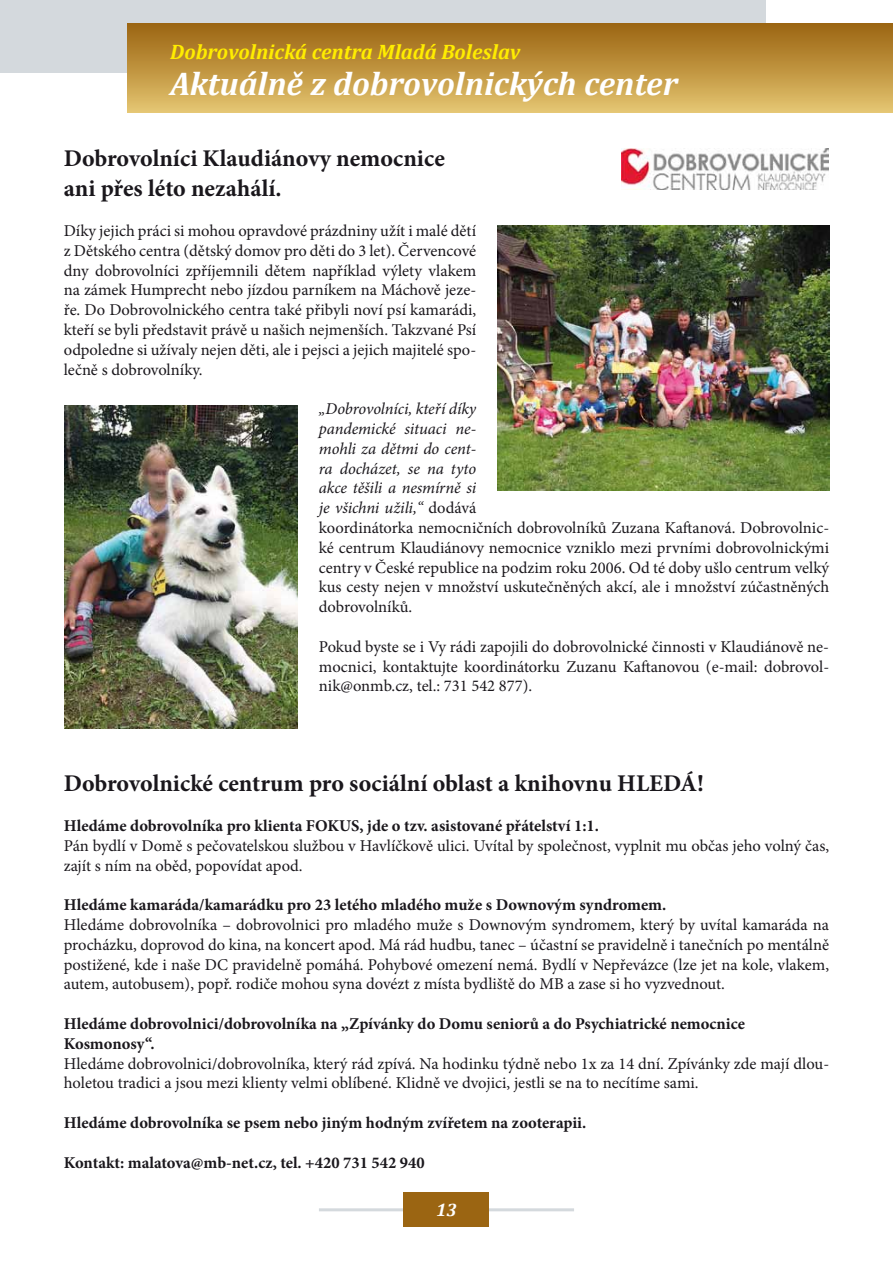
<style>
.page{position:relative;width:893px;height:1263px;background:#fff}
.page>*{position:absolute;margin:0;border:0;box-sizing:border-box;transform-origin:0 0}
.t1{font:italic 700 33px "Cambria";color:#fff}
.t2{font:700 24px/30px "Minion Pro";color:#1a171c}
.t3{font:italic 700 21px "Cambria";color:#ffed00}
.t4{font:italic 700 18px "Cambria";color:#fff}
.t5{font:16.5px/19.8px "Minion Pro";color:#1a171c;text-align:justify}
.t6{font:700 16.5px/19.8px "Minion Pro";color:#1a171c}
.s1{font-style:italic}
</style>
<div class="page">
<div style="left:0;top:0;width:765px;height:72px;background:#d4d9dd"></div>
<hr style="left:319px;top:1208px;width:255px;height:3px;background:#d4d9dd">
<div style="left:128px;top:23px;width:765px;height:90px;background:linear-gradient(to bottom,#9a630f,#e4c470)"></div>
<div style="left:404px;top:1193px;width:85px;height:34px;background:#9b6512"></div>
<img style="left:497px;top:225px;width:332px;height:265px">
<img style="left:65px;top:405px;width:233px;height:323px">
<img style="left:622px;top:149px;width:206px;height:40px">
<p class="t3" style="left:170px;top:37px;width:352px">Dobrovolnická centra Mladá Boleslav</p>
<h1 class="t1" style="left:170px;top:60px;width:509px">Aktuálně z dobrovolnických center</h1>
<h2 class="t2" style="left:64px;top:143px;width:383px">Dobrovolníci Klaudiánovy nemocnice ani přes léto nezahálí.</h2>
<p class="t5" style="left:64px;top:221px;width:414px">Díky jejich práci si mohou opravdové prázdniny užít i malé dětí z Dětského centra (dětský domov pro děti do 3 let). Červencové dny dobrovolníci zpříjemnili dětem například výlety vlakem na zámek Humprecht nebo jízdou parníkem na Máchově jeze&shy;ře. Do Dobrovolnického centra také přibyli noví psí kamarádi, kteří se byli představit právě u našich nejmenších. Takzvané Psí odpoledne si užívaly nejen děti, ale i pejsci a jejich majitelé spo&shy;lečně s dobrovolníky.</p>
<p class="t5" style="left:319px;top:399px;width:512px;text-align:left"><span class="s1">„Dobrovolníci, kteří díky<br>pandemické situaci ne-<br>mohli za dětmi do cent-<br>ra docházet, se na tyto<br>akce těšili a nesmírně si<br>je všichni užili,“</span> dodává<br>koordinátorka nemocničních dobrovolníků Zuzana Kaftanová. Dobrovolnic&shy;ké centrum Klaudiánovy nemocnice vzniklo mezi prvními dobrovolnickými centry v České republice na podzim roku 2006. Od té doby ušlo centrum velký kus cesty nejen v množství uskutečněných akcí, ale i množství zúčastněných dobrovolníků.</p>
<p class="t5" style="left:319px;top:637px;width:512px">Pokud byste se i Vy rádi zapojili do dobrovolnické činnosti v Klaudiánově ne&shy;mocnici, kontaktujte koordinátorku Zuzanu Kaftanovou (e-mail: dobrovol&shy;nik@onmb.cz, tel.: 731 542 877).</p>
<h2 class="t2" style="left:64px;top:768px;width:642px">Dobrovolnické centrum pro sociální oblast a knihovnu HLEDÁ!</h2>
<p class="t6" style="left:64px;top:816px;width:537px">Hledáme dobrovolníka pro klienta FOKUS, jde o tzv. asistované přátelství 1:1.</p>
<p class="t5" style="left:64px;top:836px;width:767px">Pán bydlí v Domě s pečovatelskou službou v Havlíčkově ulici. Uvítal by společnost, vyplnit mu občas jeho volný čas, zajít s ním na oběd, popovídat apod.</p>
<p class="t6" style="left:64px;top:895px;width:604px">Hledáme kamaráda/kamarádku pro 23 letého mladého muže s Downovým syndromem.</p>
<p class="t5" style="left:64px;top:915px;width:767px">Hledáme dobrovolníka – dobrovolnici pro mladého muže s Downovým syndromem, který by uvítal kamaráda na procházku, doprovod do kina, na koncert apod. Má rád hudbu, tanec – účastní se pravidelně i tanečních po mentálně postižené, kde i naše DC pravidelně pomáhá. Pohybové omezení nemá. Bydlí v Nepřevázce (lze jet na kole, vlakem, autem, autobusem), popř. rodiče mohou syna dovézt z místa bydliště do MB a zase si ho vyzvednout.</p>
<p class="t6" style="left:64px;top:1014px;width:683px">Hledáme dobrovolnici/dobrovolníka na „Zpívánky do Domu seniorů a do Psychiatrické nemocnice<br>Kosmonosy“.</p>
<p class="t5" style="left:64px;top:1053px;width:767px">Hledáme dobrovolnici/dobrovolníka, který rád zpívá. Na hodinku týdně nebo 1x za 14 dní. Zpívánky zde mají dlou&shy;holetou tradici a jsou mezi klienty velmi oblíbené. Klidně ve dvojici, jestli se na to necítíme sami.</p>
<p class="t6" style="left:64px;top:1113px;width:524px">Hledáme dobrovolníka se psem nebo jiným hodným zvířetem na zooterapii.</p>
<p class="t6" style="left:64px;top:1152px;width:362px">Kontakt: malatova@mb-net.cz, tel. +420 731 542 940</p>
<p class="t4" style="left:436px;top:1197px;width:22px">13</p>
</div>
